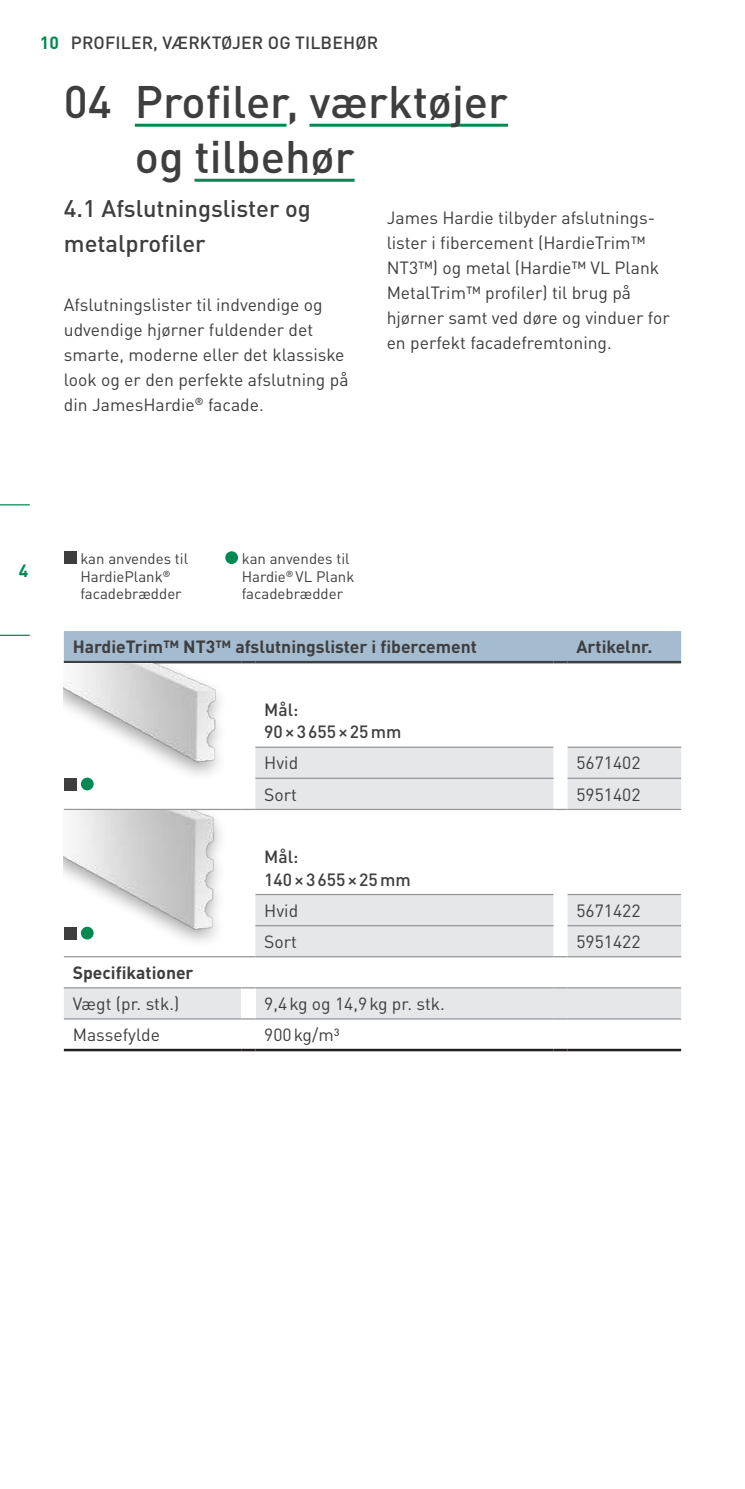
<style>
.page{position:relative;width:745px;height:1489px;background:#fff}
.page>*{position:absolute;margin:0;border:0;box-sizing:border-box;transform-origin:0 0}
.t1{font:500 45px/55px "DIN Pro";color:#3e3e3f}
.t2{font:500 23.75px/35px "DIN Pro";color:#3e3e3f}
.t3{font:17.5px/25px "DIN Pro";color:#3e3e3f}
.t4{font:700 17.5px "DIN Pro";color:#3e3e3f}
.t5{font:500 17.5px/22.5px "DIN Pro";letter-spacing:.01em;color:#3e3e3f}
.t6{font:700 17.5px "DIN Pro";color:#008a52}
.t7{font:15px/17.5px "DIN Pro";color:#3e3e3f}
.s1{font-weight:700;color:#008a52}
</style>
<div class="page">
<hr style="left:0;top:504px;width:30px;height:1px;background:#008a52">
<hr style="left:0;top:634px;width:30px;height:2px;background:#008a52">
<svg style="left:64px;top:747px;width:616px;height:271px;fill:#e6e7e9"></svg>
<div style="left:241px;top:987px;width:14px;height:31px;background:#fff"></div>
<hr style="left:567px;top:746px;width:113px;height:1px;background:#939598">
<hr style="left:567px;top:777px;width:113px;height:2px;background:#939598">
<hr style="left:567px;top:925px;width:113px;height:1px;background:#939598">
<hr style="left:64px;top:808px;width:177px;height:2px;background:#939598">
<svg style="left:241px;top:808px;width:14px;height:2px"></svg>
<svg style="left:553px;top:808px;width:14px;height:2px"></svg>
<hr style="left:64px;top:956px;width:177px;height:1px;background:#939598">
<svg style="left:241px;top:956px;width:14px;height:1px"></svg>
<svg style="left:553px;top:956px;width:14px;height:1px"></svg>
<hr style="left:567px;top:956px;width:113px;height:1px;background:#939598">
<hr style="left:64px;top:987px;width:177px;height:1px;background:#939598">
<svg style="left:241px;top:987px;width:14px;height:1px"></svg>
<hr style="left:255px;top:746px;width:298px;height:1px;background:#939598">
<hr style="left:255px;top:777px;width:298px;height:2px;background:#939598">
<hr style="left:255px;top:808px;width:298px;height:2px;background:#939598">
<hr style="left:567px;top:808px;width:113px;height:2px;background:#939598">
<hr style="left:567px;top:893px;width:113px;height:2px;background:#939598">
<hr style="left:255px;top:893px;width:298px;height:2px;background:#939598">
<hr style="left:255px;top:925px;width:298px;height:1px;background:#939598">
<hr style="left:255px;top:956px;width:298px;height:1px;background:#939598">
<hr style="left:255px;top:987px;width:298px;height:1px;background:#939598">
<svg style="left:553px;top:987px;width:14px;height:1px"></svg>
<hr style="left:567px;top:987px;width:113px;height:1px;background:#939598">
<svg style="left:64px;top:631px;width:616px;height:32px;background:#9fb4c8"></svg>
<hr style="left:567px;top:661px;width:113px;height:2px;background:#3e3e3f">
<hr style="left:64px;top:1018px;width:177px;height:1px;background:#939598">
<svg style="left:241px;top:1018px;width:14px;height:1px"></svg>
<hr style="left:255px;top:1018px;width:298px;height:1px;background:#939598">
<svg style="left:553px;top:1018px;width:14px;height:1px"></svg>
<hr style="left:567px;top:1018px;width:113px;height:1px;background:#939598">
<hr style="left:64px;top:1048px;width:177px;height:3px;background:#231f20">
<hr style="left:241px;top:1048px;width:14px;height:3px;background:#231f20">
<hr style="left:255px;top:1048px;width:298px;height:3px;background:#231f20">
<hr style="left:553px;top:1048px;width:14px;height:3px;background:#231f20">
<hr style="left:567px;top:1048px;width:113px;height:3px;background:#231f20">
<div style="left:64px;top:663px;width:164px;height:118px;background:#231f20;opacity:.4"></div>
<img style="left:64px;top:663px;width:154px;height:101px">
<div style="left:64px;top:810px;width:163px;height:136px;background:#231f20;opacity:.4"></div>
<img style="left:64px;top:810px;width:152px;height:122px">
<hr style="left:135px;top:124px;width:151px;height:3px;background:#008a52">
<hr style="left:309px;top:124px;width:198px;height:3px;background:#008a52">
<hr style="left:194px;top:179px;width:160px;height:3px;background:#008a52">
<div style="left:64px;top:551px;width:13px;height:13px;background:#3e3e3f"></div>
<div style="left:225px;top:551px;width:13px;height:13px;background:#008a52;border-radius:50%"></div>
<div style="left:64px;top:777px;width:13px;height:13px;background:#3e3e3f"></div>
<div style="left:81px;top:777px;width:13px;height:13px;background:#008a52;border-radius:50%"></div>
<div style="left:64px;top:926px;width:13px;height:13px;background:#3e3e3f"></div>
<div style="left:81px;top:926px;width:13px;height:13px;background:#008a52;border-radius:50%"></div>
<p class="t5" style="left:40px;top:29px;width:340px"><span class="s1">10</span> PROFILER, VÆRKTØJER OG TILBEHØR</p>
<h1 class="t1" style="left:135px;top:69px;width:374px;text-indent:-71px">04 Profiler, værktøjer og tilbehør</h1>
<h2 class="t2" style="left:64px;top:188px;width:248px">4.1 Afslutningslister og metalprofiler</h2>
<p class="t3" style="left:386px;top:203px;width:284px">James Hardie tilbyder afslutnings&shy;lister i fibercement (HardieTrim™ NT3™) og metal (Hardie™ VL Plank MetalTrim™ profiler) til brug på hjørner samt ved døre og vinduer for en perfekt facadefremtoning.</p>
<p class="t3" style="left:64px;top:290px;width:286px">Afslutningslister til indvendige og udvendige hjørner fuldender det smarte, moderne eller det klassiske look og er den perfekte afslutning på din JamesHardie<sup>®</sup> facade.</p>
<p class="t6" style="left:19px;top:555px;width:11px">4</p>
<p class="t7" style="left:80px;top:548px;width:109px">kan anvendes til<br>HardiePlank<sup>® </sup>facadebrædder</p>
<p class="t7" style="left:241px;top:548px;width:114px">kan anvendes til<br>Hardie<sup>®</sup> VL Plank facadebrædder</p>
<p class="t4" style="left:73px;top:632px;width:405px">HardieTrim™ NT3™ afslutningslister i fibercement</p>
<p class="t4" style="left:576px;top:632px;width:78px">Artikelnr.</p>
<p class="t5" style="left:264px;top:696px;width:139px">Mål:<br>90×3655×25mm</p>
<p class="t3" style="left:264px;top:749px;width:35px">Hvid</p>
<p class="t3" style="left:576px;top:749px;width:65px">5671402</p>
<p class="t3" style="left:264px;top:780px;width:34px">Sort</p>
<p class="t3" style="left:576px;top:780px;width:65px">5951402</p>
<p class="t5" style="left:264px;top:843px;width:148px">Mål:<br>140×3655×25mm</p>
<p class="t3" style="left:264px;top:896px;width:35px">Hvid</p>
<p class="t3" style="left:576px;top:896px;width:65px">5671422</p>
<p class="t3" style="left:264px;top:927px;width:34px">Sort</p>
<p class="t3" style="left:576px;top:927px;width:65px">5951422</p>
<p class="t4" style="left:73px;top:958px;width:122px">Specifikationer</p>
<p class="t3" style="left:73px;top:989px;width:108px">Vægt (pr. stk.)</p>
<p class="t3" style="left:264px;top:989px;width:182px">9,4kg og 14,9kg pr. stk.</p>
<p class="t3" style="left:73px;top:1020px;width:89px">Massefylde</p>
<p class="t3" style="left:264px;top:1020px;width:76px">900kg/m³</p>
</div>
